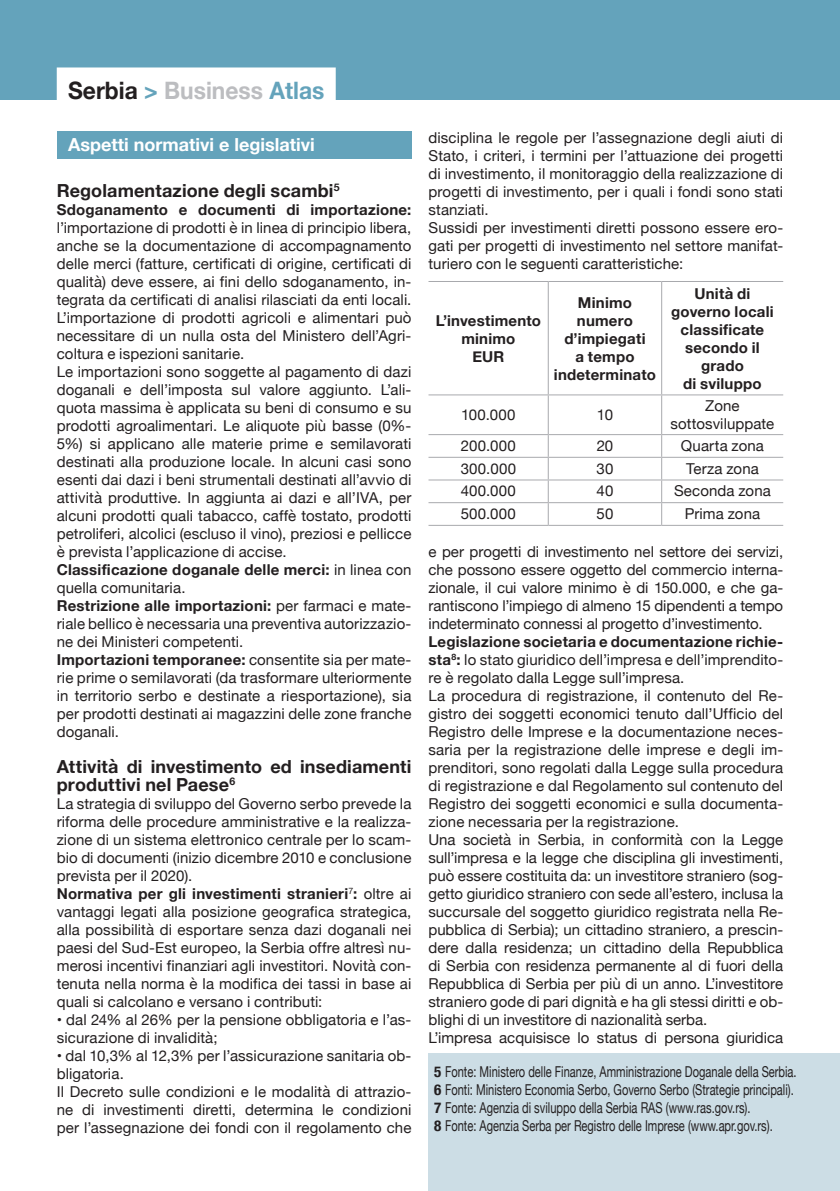
<style>
.page{position:relative;width:840px;height:1191px;background:#fff}
.page>*{position:absolute;margin:0;border:0;box-sizing:border-box;transform-origin:0 0}
.t1{font:700 24px "Helvetica Neue";color:#bcbdc0;scale:.95 1}
.t2{font:700 18px/18px "Helvetica Neue";letter-spacing:.01em;color:#231f20}
.t3{font:700 18px "Helvetica Neue";color:#fff}
.t4{font:15px/18px "Helvetica Neue";letter-spacing:.005em;color:#231f20;text-align:justify}
.t5{font:15px "Helvetica Neue";letter-spacing:.005em;color:#231f20;scale:.74 1}
.t6{font:700 15px/18px "Helvetica Neue";letter-spacing:.015em;color:#231f20;text-align:center}
.s1{color:#231f20}
.s2{color:#64a3bb}
.s3{font-weight:700}
.s4{font-weight:400}
.s5{font-weight:700;font-stretch:condensed}
</style>
<div class="page">
<div style="left:57px;top:131px;width:354px;height:27px;background:#64a3bb"></div>
<hr style="left:547px;top:282px;width:1px;height:112px;background:#a8a9ad">
<hr style="left:660px;top:282px;width:1px;height:112px;background:#a8a9ad">
<hr style="left:428px;top:394px;width:120px;height:1px;background:#a8a9ad">
<hr style="left:548px;top:394px;width:113px;height:1px;background:#a8a9ad">
<hr style="left:547px;top:395px;width:1px;height:39px;background:#a8a9ad">
<hr style="left:661px;top:394px;width:121px;height:1px;background:#a8a9ad">
<hr style="left:660px;top:395px;width:1px;height:39px;background:#a8a9ad">
<hr style="left:428px;top:434px;width:120px;height:1px;background:#a8a9ad">
<hr style="left:548px;top:434px;width:113px;height:1px;background:#a8a9ad">
<hr style="left:661px;top:434px;width:121px;height:1px;background:#a8a9ad">
<hr style="left:428px;top:457px;width:120px;height:1px;background:#a8a9ad">
<hr style="left:548px;top:457px;width:113px;height:1px;background:#a8a9ad">
<hr style="left:661px;top:457px;width:121px;height:1px;background:#a8a9ad">
<hr style="left:428px;top:479px;width:120px;height:1px;background:#a8a9ad">
<hr style="left:548px;top:479px;width:113px;height:1px;background:#a8a9ad">
<hr style="left:661px;top:479px;width:121px;height:1px;background:#a8a9ad">
<hr style="left:428px;top:502px;width:120px;height:1px;background:#a8a9ad">
<hr style="left:548px;top:502px;width:113px;height:1px;background:#a8a9ad">
<svg style="left:547px;top:435px;width:1px;height:90px"></svg>
<hr style="left:661px;top:502px;width:121px;height:1px;background:#a8a9ad">
<hr style="left:428px;top:281px;width:120px;height:1px;background:#a8a9ad">
<hr style="left:548px;top:281px;width:113px;height:1px;background:#a8a9ad">
<hr style="left:661px;top:281px;width:121px;height:1px;background:#a8a9ad">
<hr style="left:428px;top:525px;width:120px;height:1px;background:#a8a9ad">
<hr style="left:548px;top:525px;width:113px;height:1px;background:#a8a9ad">
<hr style="left:661px;top:525px;width:121px;height:1px;background:#a8a9ad">
<div style="left:0;top:0;width:839px;height:99px;background:#64a3bb"></div>
<div style="left:57px;top:67px;width:278px;height:36px;background:#fff"></div>
<div style="left:428px;top:1053px;width:411px;height:138px;background:#ccdde5"></div>
<p class="t1" style="left:68px;top:72px;width:271px"><span class="s1">Serbia</span> <span class="s2">&gt;</span> Business <span class="s2">Atlas</span></p>
<p class="t3" style="left:68px;top:130px;width:248px">Aspetti normativi e legislativi</p>
<p class="t2" style="left:57px;top:182px;width:284px">Regolamentazione degli scambi<sup>5</sup></p>
<p class="t4" style="left:57px;top:201px;width:356px"><span class="s3">Sdoganamento e documenti di importazione: </span>l’importazione di prodotti è in linea di principio libera, anche se la documentazione di accompagnamento delle merci (fatture, certificati di origine, certificati di qualità) deve essere, ai fini dello sdoganamento, in&shy;tegrata da certificati di analisi rilasciati da enti locali.<br>L’importazione di prodotti agricoli e alimentari può necessitare di un nulla osta del Ministero dell’Agri&shy;coltura e ispezioni sanitarie.</p>
<p class="t4" style="left:57px;top:363px;width:356px">Le importazioni sono soggette al pagamento di dazi doganali e dell’imposta sul valore aggiunto. L’ali&shy;quota massima è applicata su beni di consumo e su prodotti agroalimentari. Le aliquote più basse (0%- 5%) si applicano alle materie prime e semilavorati destinati alla produzione locale. In alcuni casi sono esenti dai dazi i beni strumentali destinati all’avvio di attività produttive. In aggiunta ai dazi e all’IVA, per alcuni prodotti quali tabacco, caffè tostato, prodotti petroliferi, alcolici (escluso il vino), preziosi e pellicce è prevista l’applicazione di accise.</p>
<p class="t6" style="left:57px;top:561px;width:356px;text-align:left">Classificazione doganale delle merci: <span class="s4">in linea con quella comunitaria.</span></p>
<p class="t4" style="left:57px;top:597px;width:356px"><span class="s3">Restrizione alle importazioni:</span> per farmaci e mate&shy;riale bellico è necessaria una preventiva autorizzazio&shy;ne dei Ministeri competenti.</p>
<p class="t4" style="left:57px;top:651px;width:356px"><span class="s3">Importazioni temporanee:</span> consentite sia per mate&shy;rie prime o semilavorati (da trasformare ulteriormente in territorio serbo e destinate a riesportazione), sia per prodotti destinati ai magazzini delle zone franche doganali.</p>
<p class="t2" style="left:57px;top:758px;width:356px">Attività di investimento ed insediamenti produttivi nel Paese<sup>6</sup></p>
<p class="t4" style="left:57px;top:795px;width:356px">La strategia di sviluppo del Governo serbo prevede la riforma delle procedure amministrative e la realizza&shy;zione di un sistema elettronico centrale per lo scam&shy;bio di documenti (inizio dicembre 2010 e conclusione prevista per il 2020).</p>
<p class="t4" style="left:57px;top:885px;width:356px"><span class="s3">Normativa per gli investimenti stranieri</span><sup>7</sup><span class="s3">:</span> oltre ai vantaggi legati alla posizione geografica strategica, alla possibilità di esportare senza dazi doganali nei paesi del Sud-Est europeo, la Serbia offre altresì nu&shy;merosi incentivi finanziari agli investitori. Novità con&shy;tenuta nella norma è la modifica dei tassi in base ai quali si calcolano e versano i contributi:</p>
<p class="t4" style="left:57px;top:1011px;width:356px">• dal 24% al 26% per la pensione obbligatoria e l’as&shy;sicurazione di invalidità;</p>
<p class="t4" style="left:57px;top:1047px;width:356px">• dal 10,3% al 12,3% per l’assicurazione sanitaria ob&shy;bligatoria.</p>
<p class="t4" style="left:57px;top:1083px;width:356px">Il Decreto sulle condizioni e le modalità di attrazio&shy;ne di investimenti diretti, determina le condizioni per l’assegnazione dei fondi con il regolamento che</p>
<p class="t4" style="left:428px;top:129px;width:356px">disciplina le regole per l’assegnazione degli aiuti di Stato, i criteri, i termini per l’attuazione dei progetti di investimento, il monitoraggio della realizzazione di progetti di investimento, per i quali i fondi sono stati stanziati.</p>
<p class="t4" style="left:428px;top:219px;width:356px">Sussidi per investimenti diretti possono essere ero&shy;gati per progetti di investimento nel settore manifat&shy;turiero con le seguenti caratteristiche:</p>
<p class="t6" style="left:435px;top:311px;width:107px">L’investimento minimo</p>
<p class="t6" style="left:472px;top:347px;width:33px">EUR</p>
<p class="t6" style="left:577px;top:293px;width:55px">Minimo</p>
<p class="t6" style="left:576px;top:311px;width:58px">numero</p>
<p class="t6" style="left:564px;top:329px;width:83px">d’impiegati</p>
<p class="t6" style="left:575px;top:347px;width:61px">a tempo</p>
<p class="t6" style="left:553px;top:365px;width:103px">indeterminato</p>
<p class="t4" style="left:461px;top:406px;width:56px">100.000</p>
<p class="t4" style="left:596px;top:406px;width:18px">10</p>
<p class="t6" style="left:671px;top:284px;width:104px">Unità di governo locali classificate secondo il grado</p>
<p class="t6" style="left:682px;top:374px;width:80px">di sviluppo</p>
<p class="t4" style="left:704px;top:397px;width:36px">Zone</p>
<p class="t4" style="left:670px;top:415px;width:105px">sottosviluppate</p>
<p class="t4" style="left:460px;top:437px;width:57px">200.000</p>
<p class="t4" style="left:596px;top:437px;width:18px">20</p>
<p class="t4" style="left:680px;top:437px;width:85px">Quarta zona</p>
<p class="t4" style="left:460px;top:460px;width:57px">300.000</p>
<p class="t4" style="left:596px;top:460px;width:18px">30</p>
<p class="t4" style="left:685px;top:460px;width:74px">Terza zona</p>
<p class="t4" style="left:460px;top:483px;width:57px">400.000</p>
<p class="t4" style="left:596px;top:483px;width:18px">40</p>
<p class="t4" style="left:673px;top:483px;width:98px">Seconda zona</p>
<p class="t4" style="left:460px;top:506px;width:57px">500.000</p>
<p class="t4" style="left:596px;top:506px;width:18px">50</p>
<p class="t4" style="left:684px;top:506px;width:77px">Prima zona</p>
<p class="t4" style="left:428px;top:543px;width:356px">e per progetti di investimento nel settore dei servizi, che possono essere oggetto del commercio interna&shy;zionale, il cui valore minimo è di 150.000, e che ga&shy;rantiscono l’impiego di almeno 15 dipendenti a tempo indeterminato connessi al progetto d’investimento.</p>
<p class="t4" style="left:428px;top:633px;width:356px"><span class="s3">Legislazione societaria e documentazione richie&shy;sta</span><sup>8</sup><span class="s3">:</span> lo stato giuridico dell’impresa e dell’imprendito&shy;re è regolato dalla Legge sull’impresa.</p>
<p class="t4" style="left:428px;top:687px;width:356px">La procedura di registrazione, il contenuto del Re&shy;gistro dei soggetti economici tenuto dall’Ufficio del Registro delle Imprese e la documentazione neces&shy;saria per la registrazione delle imprese e degli im&shy;prenditori, sono regolati dalla Legge sulla procedura di registrazione e dal Regolamento sul contenuto del Registro dei soggetti economici e sulla documenta&shy;zione necessaria per la registrazione.</p>
<p class="t4" style="left:428px;top:831px;width:356px">Una società in Serbia, in conformità con la Legge sull’impresa e la legge che disciplina gli investimenti, può essere costituita da: un investitore straniero (sog&shy;getto giuridico straniero con sede all’estero, inclusa la succursale del soggetto giuridico registrata nella Re&shy;pubblica di Serbia); un cittadino straniero, a prescin&shy;dere dalla residenza; un cittadino della Repubblica di Serbia con residenza permanente al di fuori della Repubblica di Serbia per più di un anno. L’investitore straniero gode di pari dignità e ha gli stessi diritti e ob&shy;blighi di un investitore di nazionalità serba.</p>
<p class="t4" style="left:428px;top:1029px;width:356px">L’impresa acquisisce lo status di persona giuridica</p>
<p class="t5" style="left:434px;top:1061px;width:491px"><span class="s5">5</span> Fonte: Ministero delle Finanze, Amministrazione Doganale della Serbia.</p>
<p class="t5" style="left:434px;top:1079px;width:487px"><span class="s5">6</span> Fonti: Ministero Economia Serbo, Governo Serbo (Strategie principali).</p>
<p class="t5" style="left:434px;top:1097px;width:429px"><span class="s5">7</span> Fonte: Agenzia di sviluppo della Serbia RAS (www.ras.gov.rs).</p>
<p class="t5" style="left:434px;top:1115px;width:459px"><span class="s5">8</span> Fonte: Agenzia Serba per Registro delle Imprese (www.apr.gov.rs).</p>
</div>
